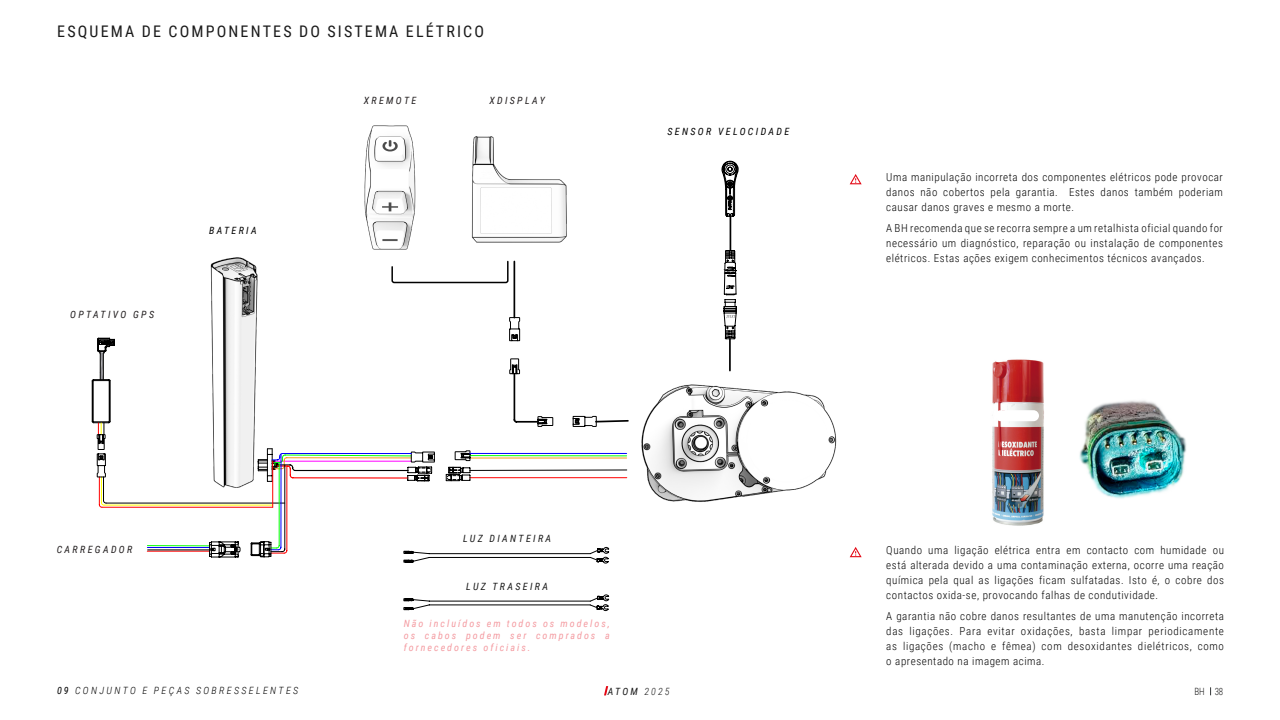
<style>
.page{position:relative;width:1280px;height:720px;background:#fff}
.page>*{position:absolute;margin:0;border:0;box-sizing:border-box;transform-origin:0 0}
.TITULOS_SECUNDARIOS{font:16px "Roboto Condensed";letter-spacing:.135em;color:#1a1a1a}
.texto{font:300 11px/15px "Roboto Condensed";letter-spacing:.05em;color:#000;text-align:justify}
.pie_gama{font:italic 10px/12px "Roboto Condensed";letter-spacing:.2em;color:#f49ba1;text-align:justify}
.pie_gama-2{font:italic 10px "Roboto Condensed";letter-spacing:.235em;color:#231f20}
.pie_gama-3{font:italic 10px "Roboto Condensed";letter-spacing:.235em;color:#1a1a1a}
.pie_gama-4{font:italic 300 10px "Roboto Condensed";letter-spacing:.235em;color:#000}
.pie_gama-5{font:italic 10px "Roboto Condensed";letter-spacing:.235em;color:#000}
.t1{font:300 10px "Roboto Condensed";color:#1a1a1a;scale:.9 1}
.s1{font-weight:400}
.s2{font-weight:300}
</style>
<div class="page">
<svg style="left:604px;top:686px;width:4px;height:9px"></svg>
<img style="left:1079px;top:400px;width:108px;height:99px">
<svg style="left:850px;top:547px;width:12px;height:10px"></svg>
<img style="left:992px;top:359px;width:52px;height:167px">
<div style="left:995px;top:410px;width:44px;height:11px;background:#fff;border-radius:6px"></div>
<svg style="left:850px;top:174px;width:12px;height:10px"></svg>
<img style="left:471px;top:136px;width:96px;height:107px">
<img style="left:364px;top:125px;width:52px;height:125px">
<img style="left:210px;top:257px;width:48px;height:191px">
<hr style="left:106px;top:503px;width:179px;height:1px;background:#000">
<hr style="left:104px;top:505px;width:169px;height:1px;background:#ff0">
<hr style="left:102px;top:507px;width:171px;height:1px;background:#f00">
<svg style="left:92px;top:338px;width:23px;height:170px"></svg>
<svg style="left:721px;top:161px;width:18px;height:179px"></svg>
<hr style="left:729px;top:339px;width:2px;height:32px;background:#000">
<hr style="left:730px;top:216px;width:1px;height:34px;background:#000">
<svg style="left:147px;top:448px;width:468px;height:163px"></svg>
<svg style="left:391px;top:260px;width:224px;height:167px"></svg>
<img style="left:615px;top:384px;width:222px;height:118px">
<p class="TITULOS_SECUNDARIOS" style="left:57px;top:20px;width:428px">ESQUEMA DE COMPONENTES DO SISTEMA ELÉTRICO</p>
<p class="pie_gama-2" style="left:70px;top:308px;width:85px">OPTATIVO GPS</p>
<p class="pie_gama-5" style="left:209px;top:223px;width:49px">BATERIA</p>
<p class="pie_gama-2" style="left:57px;top:543px;width:77px">CARREGADOR</p>
<p class="pie_gama-2" style="left:364px;top:94px;width:54px">XREMOTE</p>
<p class="pie_gama-2" style="left:489px;top:94px;width:57px">XDISPLAY</p>
<p class="pie_gama-5" style="left:668px;top:124px;width:123px">SENSOR VELOCIDADE</p>
<p class="texto" style="left:886px;top:170px;width:338px">Uma manipulação incorreta dos componentes elétricos pode provocar danos não cobertos pela garantia. Estes danos também poderiam causar danos graves e mesmo a morte.</p>
<p class="texto" style="left:886px;top:220px;width:338px">A BH recomenda que se recorra sempre a um retalhista oficial quando for necessário um diagnóstico, reparação ou instalação de componentes elétricos. Estas ações exigem conhecimentos técnicos avançados.</p>
<p class="pie_gama-3" style="left:463px;top:531px;width:90px">LUZ DIANTEIRA</p>
<p class="pie_gama-3" style="left:466px;top:580px;width:83px">LUZ TRASEIRA</p>
<p class="pie_gama" style="left:404px;top:617px;width:208px">Não incluídos em todos os modelos, os cabos podem ser comprados a fornecedores oficiais.</p>
<p class="texto" style="left:886px;top:542px;width:339px">Quando uma ligação elétrica entra em contacto com humidade ou está alterada devido a uma contaminação externa, ocorre uma reação química pela qual as ligações ficam sulfatadas. Isto é, o cobre dos contactos oxida-se, provocando falhas de condutividade.</p>
<p class="texto" style="left:886px;top:608px;width:339px">A garantia não cobre danos resultantes de uma manutenção incorreta das ligações. Para evitar oxidações, basta limpar periodicamente as ligações (macho e fêmea) com desoxidantes dielétricos, como o apresentado na imagem acima.</p>
<p class="pie_gama-4" style="left:57px;top:684px;width:243px"><span class="s1">09</span> CONJUNTO E PEÇAS SOBRESSELENTES</p>
<p class="pie_gama-3" style="left:608px;top:685px;width:63px">ATOM <span class="s2">2025</span></p>
<p class="t1" style="left:1194px;top:685px;width:34px">BH 38</p>
</div>
